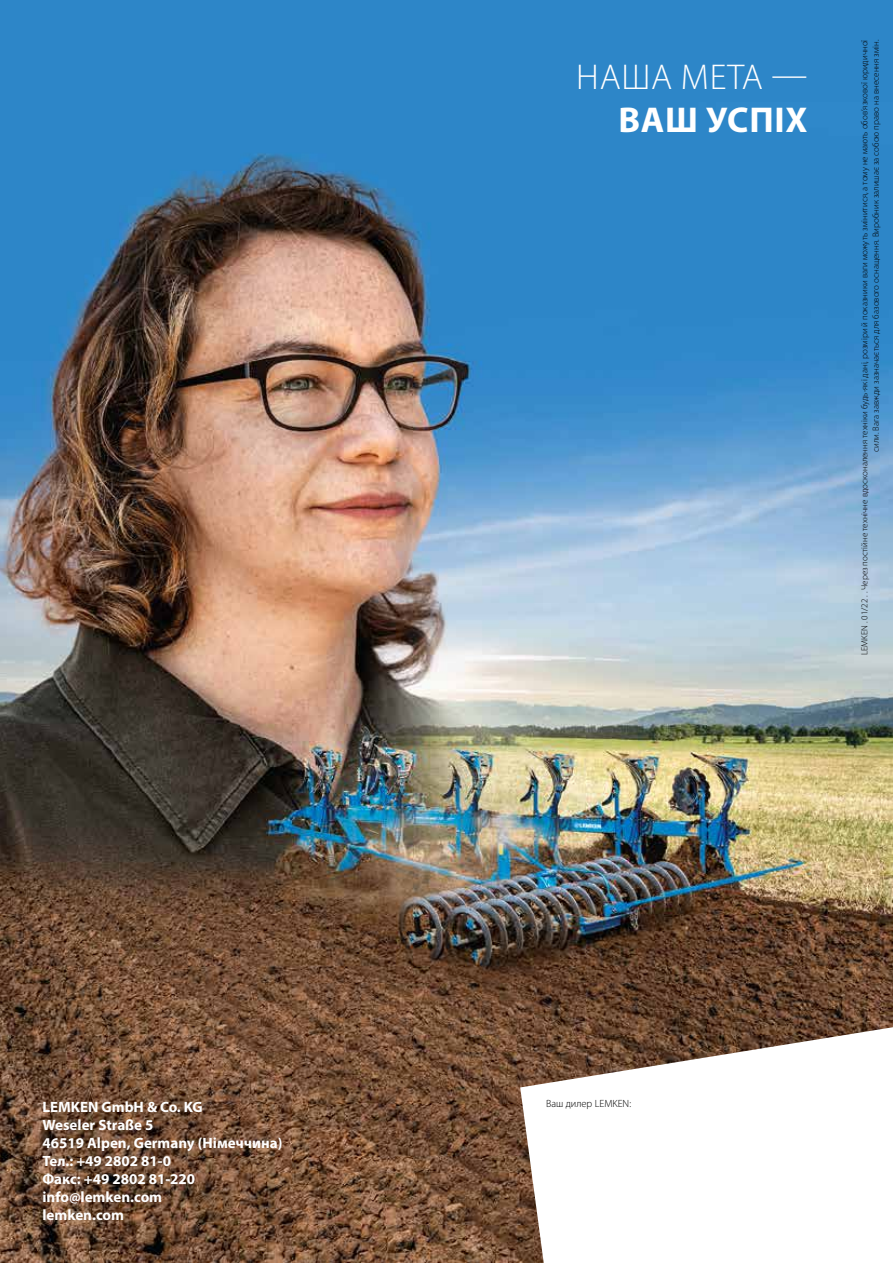
<style>
.page{position:relative;width:893px;height:1263px;background:#fff}
.page>*{position:absolute;margin:0;border:0;box-sizing:border-box;transform-origin:0 0}
.t1{font:300 36px "Myriad Pro";letter-spacing:.02em;color:#fff}
.t2{font:700 36px "Myriad Pro";letter-spacing:.02em;color:#fff}
.t3{font:700 15px/18px "Myriad Pro";color:#fff}
.t4{font:300 10.5px "Myriad Pro";color:#000}
.t5{font:300 9px/11.2px "Myriad Pro";color:#000;text-align:right}
</style>
<div class="page">
<img style="left:0;top:0;width:893px;height:1263px">
<svg style="left:520px;top:1027px;width:373px;height:236px"></svg>
<h2 class="t3" style="left:43px;top:1098px;width:241px">LEMKEN GmbH &amp; Co. KG<br>Weseler Straße 5<br>46519 Alpen, Germany (Німеччина)<br>Тел.: +49 2802 81-0<br>Факс: +49 2802 81-220 info@lemken.com<br>lemken.com</h2>
<h1 class="t1" style="left:576px;top:56px;width:233px">НАША МЕТА —</h1>
<h1 class="t2" style="left:618px;top:97px;width:191px">ВАШ УСПІХ</h1>
<p class="t5" style="left:859px;top:655px;width:617px;rotate:-90deg">LEMKEN . 01/22 . . Через постійне технічне вдосконалення техніки будь-які дані, розміри й показники ваги можуть змінитися, а тому не мають обов’язкової юридичної сили. Вага завжди зазначається для базового оснащення. Виробник залишає за собою право на внесення змін.</p>
<p class="t4" style="left:546px;top:1097px;width:87px">Ваш дилер LEMKEN:</p>
</div>
